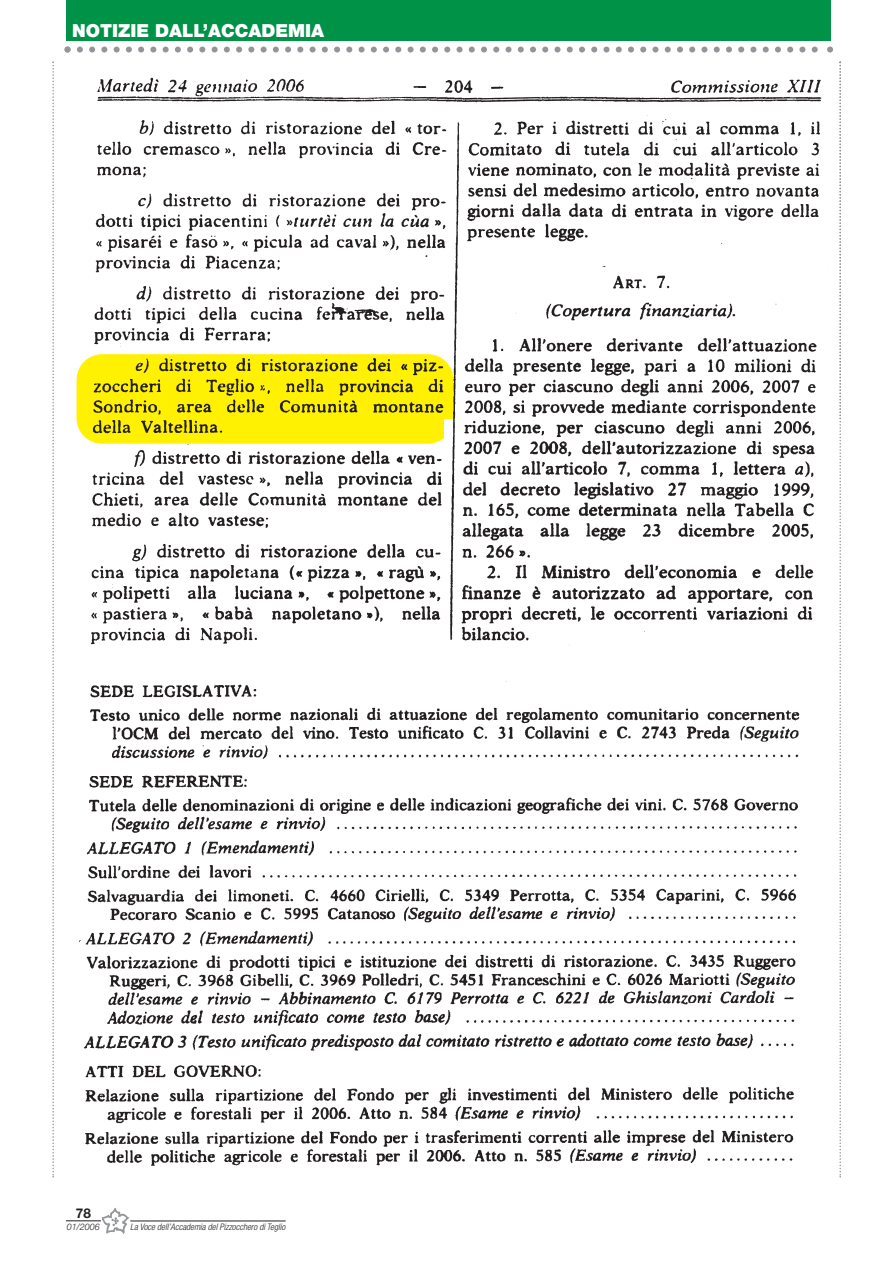
<style>
.page{position:relative;width:893px;height:1262px;background:#fff}
.page>*{position:absolute;margin:0;border:0;box-sizing:border-box;transform-origin:0 0}
.t1{font:900 18px "Helvetica Neue";color:#fff}
.t2{font:700 13.5px "Helvetica Neue";color:#231f20}
.t3{font:italic 300 condensed 9px "Helvetica Neue";color:#231f20}
.t4{font:italic 300 9px "Helvetica Neue";color:#231f20}
</style>
<div class="page">
<svg style="left:52px;top:62px;width:2px;height:1115px"></svg>
<hr style="left:66px;top:1220px;width:35px;height:1px;background:#231f20">
<img style="left:102px;top:1207px;width:28px;height:27px">
<div style="left:67px;top:0;width:763px;height:41px;background:#009247"></div>
<svg style="left:64px;top:47px;width:769px;height:6px"></svg>
<hr style="left:130px;top:1220px;width:156px;height:1px;background:#231f20">
<img style="left:76px;top:77px;width:752px;height:569px">
<img style="left:80px;top:681px;width:723px;height:485px">
<svg style="left:839px;top:62px;width:2px;height:1115px"></svg>
<h1 class="t1" style="left:72px;top:24px;width:253px">NOTIZIE DALL’ACCADEMIA</h1>
<h2 class="t2" style="left:76px;top:1208px;width:17px">78</h2>
<p class="t4" style="left:67px;top:1223px;width:35px">01/2006</p>
<p class="t3" style="left:130px;top:1224px;width:156px">La Voce dell’Accademia del Pizzocchero di Teglio</p>
</div>
